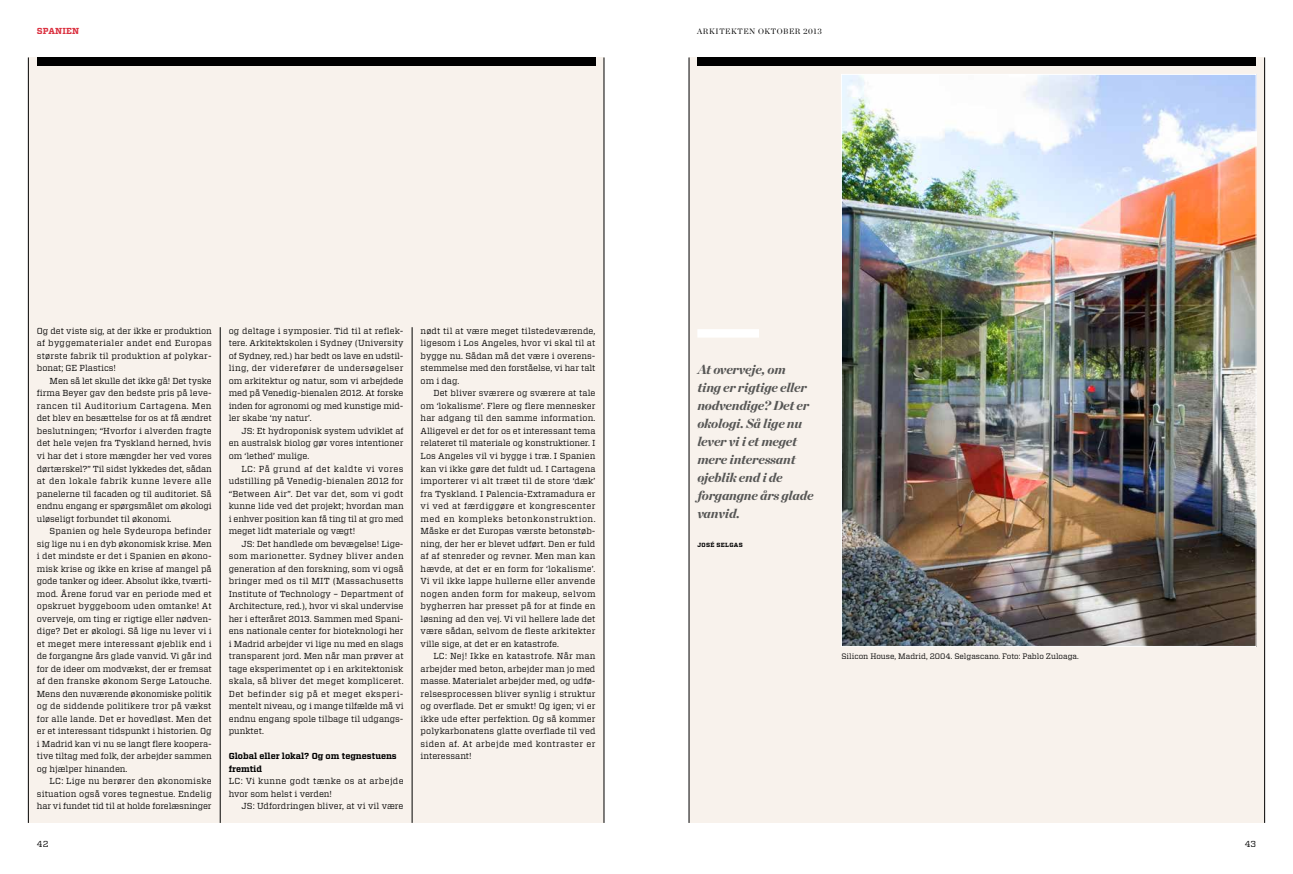
<style>
.page{position:relative;width:1293px;height:874px;background:#fff}
.page>*{position:absolute;margin:0;border:0;box-sizing:border-box;transform-origin:0 0}
.t1{font:italic 900 13px/18px "Chronicle Display";letter-spacing:-.01em;color:#575756}
.t2{font:8.7px/12.5px "Vitesse";color:#000;text-align:justify}
.t3{font:8.7px/12.5px "Vitesse";letter-spacing:.035em;color:#000}
.t4{font:700 8.7px/12.5px "Vitesse";color:#000}
.t5{font:700 8.7px "Vitesse";letter-spacing:.02em;color:#db3241}
.t6{font:7.8px "Vitesse";color:#000}
.t7{font:7.8px "Chronicle Display";letter-spacing:.075em;color:#000}
.t8{font:700 6px "Vitesse";letter-spacing:.05em;color:#000}
.s1{font-size:8px}
</style>
<div class="page">
<div style="left:689px;top:57px;width:575px;height:765px;background:#f8f2ec"></div>
<div style="left:28px;top:57px;width:576px;height:765px;background:#f8f2ec"></div>
<hr style="left:1264px;top:57px;width:1px;height:765px;background:#000">
<hr style="left:689px;top:57px;width:1px;height:765px;background:#000">
<div style="left:697px;top:57px;width:559px;height:9px;background:#000"></div>
<hr style="left:604px;top:57px;width:1px;height:765px;background:#000">
<hr style="left:28px;top:57px;width:1px;height:765px;background:#000">
<div style="left:37px;top:57px;width:558px;height:9px;background:#000"></div>
<hr style="left:220px;top:327px;width:1px;height:495px;background:#000">
<hr style="left:412px;top:327px;width:1px;height:495px;background:#000">
<div style="left:697px;top:329px;width:62px;height:8px;background:#fff"></div>
<img style="left:843px;top:76px;width:411px;height:568px">
<p class="t5" style="left:37px;top:25px;width:44px">SPANIEN</p>
<p class="t7" style="left:697px;top:25px;width:126px">ARKITEKTEN OKTOBER <span class="s1">2013</span></p>
<p class="t2" style="left:37px;top:324px;width:176px">Og det viste sig, at der ikke er produktion af byggematerialer andet end Europas største fabrik til produktion af polykar&shy;bonat; GE Plastics!</p>
<p class="t2" style="left:37px;top:374px;width:176px;text-indent:13px">Men så let skulle det ikke gå! Det tyske firma Beyer gav den bedste pris på leve&shy;rancen til Auditorium Cartagena. Men det blev en besættelse for os at få ændret beslutningen; “Hvorfor i alverden fragte det hele vejen fra Tyskland herned, hvis vi har det i store mængder her ved vores dørtærskel?” Til sidst lykkedes det, sådan at den lokale fabrik kunne levere alle panelerne til facaden og til auditoriet. Så endnu engang er spørgsmålet om økologi uløseligt forbundet til økonomi.</p>
<p class="t2" style="left:37px;top:524px;width:176px;text-indent:13px">Spanien og hele Sydeuropa befinder sig lige nu i en dyb økonomisk krise. Men i det mindste er det i Spanien en økono&shy;misk krise og ikke en krise af mangel på gode tanker og ideer. Absolut ikke, tværti&shy;mod. Årene forud var en periode med et opskruet byggeboom uden omtanke! At overveje, om ting er rigtige eller nødven&shy;dige? Det er økologi. Så lige nu lever vi i et meget mere interessant øjeblik end i de forgangne års glade vanvid. Vi går ind for de ideer om modvækst, der er fremsat af den franske økonom Serge Latouche.<br>Mens den nuværende økonomiske politik og de siddende politikere tror på vækst for alle lande. Det er hovedløst. Men det er et interessant tidspunkt i historien. Og i Madrid kan vi nu se langt flere koopera&shy;tive tiltag med folk, der arbejder sammen og hjælper hinanden.</p>
<p class="t2" style="left:37px;top:774px;width:176px;text-indent:13px">LC: Lige nu berører den økonomiske situation også vores tegnestue. Endelig har vi fundet tid til at holde forelæsninger</p>
<p class="t2" style="left:229px;top:324px;width:176px">og deltage i symposier. Tid til at reflek&shy;tere. Arkitektskolen i Sydney (University of Sydney, red.) har bedt os lave en udstil&shy;ling, der viderefører de undersøgelser om arkitektur og natur, som vi arbejdede med på Venedig-bienalen 2012. At forske inden for agronomi og med kunstige mid&shy;ler skabe ‘ny natur’.</p>
<p class="t2" style="left:229px;top:424px;width:176px;text-indent:13px">JS: Et hydroponisk system udviklet af en australsk biolog gør vores intentioner om ‘lethed’ mulige.</p>
<p class="t2" style="left:229px;top:462px;width:176px;text-indent:13px">LC: På grund af det kaldte vi vores udstilling på Venedig-bienalen 2012 for “Between Air”. Det var det, som vi godt kunne lide ved det projekt; hvordan man i enhver position kan få ting til at gro med meget lidt materiale og vægt!</p>
<p class="t2" style="left:229px;top:537px;width:176px;text-indent:13px">JS: Det handlede om bevægelse! Lige&shy;som marionetter. Sydney bliver anden generation af den forskning, som vi også bringer med os til MIT (Massachusetts Institute of Technology – Department of Architecture, red.), hvor vi skal undervise her i efteråret 2013. Sammen med Spani&shy;ens nationale center for bioteknologi her i Madrid arbejder vi lige nu med en slags transparent jord. Men når man prøver at tage eksperimentet op i en arkitektonisk skala, så bliver det meget kompliceret.<br>Det befinder sig på et meget eksperi&shy;mentelt niveau, og i mange tilfælde må vi endnu engang spole tilbage til udgangs&shy;punktet.</p>
<p class="t4" style="left:229px;top:749px;width:169px">Global eller lokal? Og om tegnestuens fremtid</p>
<p class="t3" style="left:229px;top:774px;width:176px">LC: Vi kunne godt tænke os at arbejde hvor som helst i verden!</p>
<p class="t2" style="left:241px;top:799px;width:163px">JS: Udfordringen bliver, at vi vil være</p>
<p class="t2" style="left:420px;top:324px;width:176px">nødt til at være meget tilstedeværende, ligesom i Los Angeles, hvor vi skal til at bygge nu. Sådan må det være i overens&shy;stemmelse med den forståelse, vi har talt om i dag.</p>
<p class="t2" style="left:420px;top:387px;width:176px;text-indent:13px">Det bliver sværere og sværere at tale om ‘lokalisme’. Flere og flere mennesker har adgang til den samme information.<br>Alligevel er det for os et interessant tema relateret til materiale og konstruktioner. I Los Angeles vil vi bygge i træ. I Spanien kan vi ikke gøre det fuldt ud. I Cartagena importerer vi alt træet til de store ‘dæk’ fra Tyskland. I Palencia-Extramadura er vi ved at færdiggøre et kongrescenter med en kompleks betonkonstruktion.<br>Måske er det Europas værste betonstøb&shy;ning, der her er blevet udført. Den er fuld af af stenreder og revner. Men man kan hævde, at det er en form for ‘lokalisme’.<br>Vi vil ikke lappe hullerne eller anvende nogen anden form for makeup, selvom bygherren har presset på for at finde en løsning ad den vej. Vi vil hellere lade det være sådan, selvom de fleste arkitekter ville sige, at det er en katastrofe.</p>
<p class="t2" style="left:420px;top:649px;width:176px;text-indent:13px">LC: Nej! Ikke en katastrofe. Når man arbejder med beton, arbejder man jo med masse. Materialet arbejder med, og udfø&shy;relsesprocessen bliver synlig i struktur og overflade. Det er smukt! Og igen; vi er ikke ude efter perfektion. Og så kommer polykarbonatens glatte overflade til ved siden af. At arbejde med kontraster er interessant!</p>
<h1 class="t1" style="left:697px;top:359px;width:118px">At overveje, om<br>ting er rigtige eller nødvendige? Det er økologi. Så lige nu lever vi i et meget mere interessant øjeblik end i de forgangne års glade vanvid.</h1>
<p class="t8" style="left:697px;top:540px;width:47px">JOSÉ SELGAS</p>
<p class="t6" style="left:841px;top:650px;width:239px">Silicon House, Madrid, 2004. Selgascano. Foto: Pablo Zuloaga.</p>
<p class="t2" style="left:37px;top:837px;width:13px">42</p>
<p class="t2" style="left:1244px;top:837px;width:13px">43</p>
</div>
